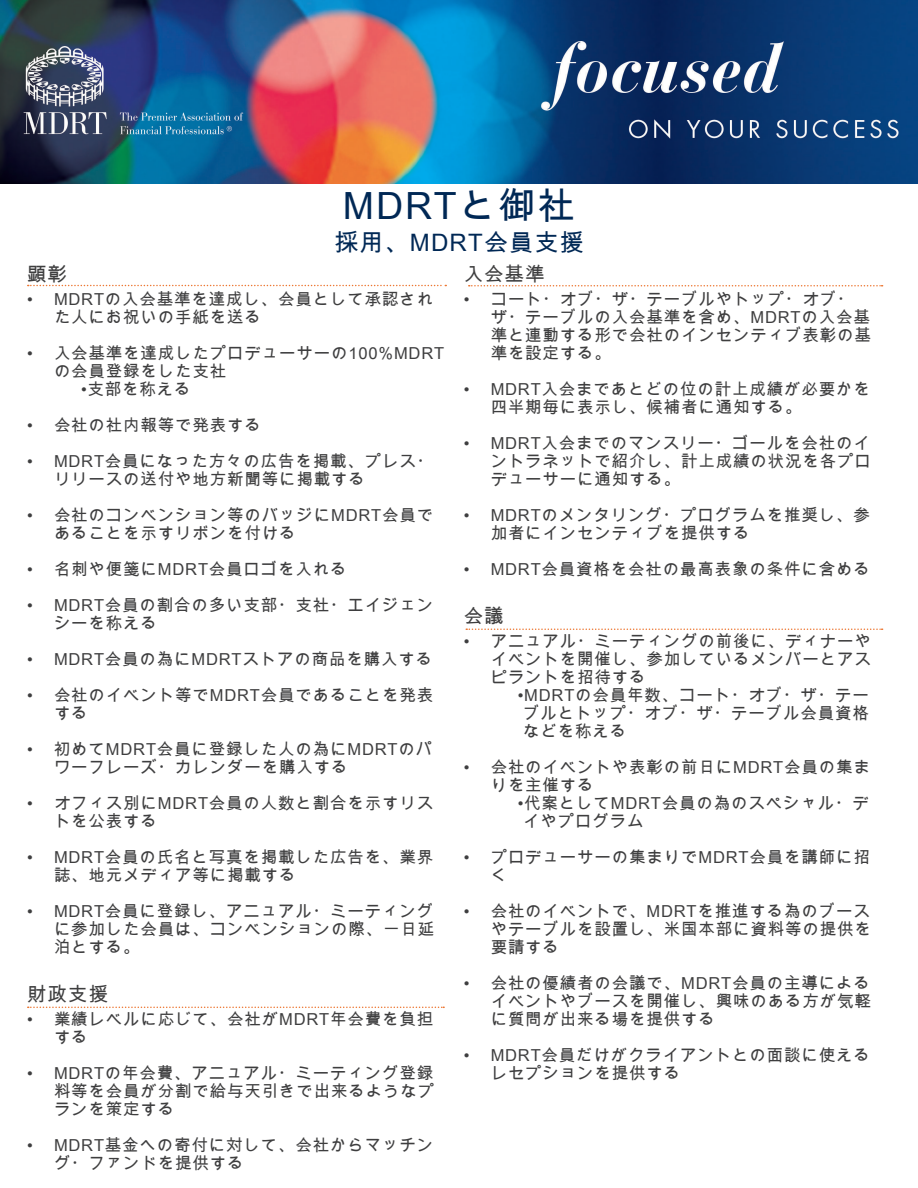
<style>
.page{position:relative;width:918px;height:1188px;background:#fff}
.page>*{position:absolute;margin:0;border:0;box-sizing:border-box;transform-origin:0 0}
.t1{font:37.5px "Arial Unicode MS";letter-spacing:.05em;color:#002855}
.t2{font:24px "Arial Unicode MS";letter-spacing:.05em;color:#002855}
.t3{font:19.5px "Arial Unicode MS";letter-spacing:.05em;color:#3e3e3f}
.t4{font:16.5px/18px "Arial Unicode MS";letter-spacing:.05em;color:#3e3e3f}
</style>
<div class="page">
<img style="left:1px;top:0;width:917px;height:184px">
<img style="left:0;top:0;width:1px;height:184px">
<svg style="left:469px;top:285px;width:414px;height:1px"></svg>
<svg style="left:466px;top:628px;width:417px;height:2px"></svg>
<svg style="left:28px;top:285px;width:418px;height:1px"></svg>
<svg style="left:28px;top:1007px;width:416px;height:1px"></svg>
<p class="t1" style="left:343px;top:179px;width:234px">MDRTと御社</p>
<p class="t2" style="left:334px;top:225px;width:251px">採用、MDRT会員支援</p>
<p class="t3" style="left:27px;top:260px;width:41px">顕彰</p>
<p class="t4" style="left:54px;top:290px;width:381px;text-indent:-27px">• MDRTの入会基準を達成し、会員として承認された人にお祝いの手紙を送る</p>
<p class="t4" style="left:54px;top:344px;width:392px;text-indent:-27px">• 入会基準を達成したプロデューサーの100%MDRTの会員登録をした支社</p>
<p class="t4" style="left:81px;top:380px;width:111px">•支部を称える</p>
<p class="t4" style="left:27px;top:416px;width:236px">• 会社の社内報等で発表する</p>
<p class="t4" style="left:54px;top:452px;width:381px;text-indent:-27px">• MDRT会員になった方々の広告を掲載、プレス・リリースの送付や地方新聞等に掲載する</p>
<p class="t4" style="left:54px;top:506px;width:381px;text-indent:-27px">• 会社のコンベンション等のバッジにMDRT会員であることを示すリボンを付ける</p>
<p class="t4" style="left:27px;top:560px;width:321px">• 名刺や便箋にMDRT会員ロゴを入れる</p>
<p class="t4" style="left:54px;top:596px;width:381px;text-indent:-27px">• MDRT会員の割合の多い支部・支社・エイジェンシーを称える</p>
<p class="t4" style="left:27px;top:650px;width:407px">• MDRT会員の為にMDRTストアの商品を購入する</p>
<p class="t4" style="left:54px;top:686px;width:381px;text-indent:-27px">• 会社のイベント等でMDRT会員であることを発表する</p>
<p class="t4" style="left:54px;top:740px;width:380px;text-indent:-27px">• 初めてMDRT会員に登録した人の為にMDRTのパワーフレーズ・カレンダーを購入する</p>
<p class="t4" style="left:54px;top:794px;width:381px;text-indent:-27px">• オフィス別にMDRT会員の人数と割合を示すリストを公表する</p>
<p class="t4" style="left:54px;top:848px;width:381px;text-indent:-27px">• MDRT会員の氏名と写真を掲載した広告を、業界誌、地元メディア等に掲載する</p>
<p class="t4" style="left:54px;top:902px;width:382px;text-align:justify;text-indent:-27px">• MDRT会員に登録し、アニュアル・ミーティングに参加した会員は、コンベンションの際、一日延泊とする。</p>
<p class="t3" style="left:27px;top:980px;width:82px">財政支援</p>
<p class="t4" style="left:54px;top:1010px;width:381px;text-indent:-27px">• 業績レベルに応じて、会社がMDRT年会費を負担する</p>
<p class="t4" style="left:54px;top:1064px;width:382px;text-align:justify;text-indent:-27px">• MDRTの年会費、アニュアル・ミーティング登録料等を会員が分割で給与天引きで出来るようなプランを策定する</p>
<p class="t4" style="left:54px;top:1136px;width:381px;text-indent:-27px">• MDRT基金への寄付に対して、会社からマッチング・ファンドを提供する</p>
<p class="t3" style="left:464px;top:260px;width:82px">入会基準</p>
<p class="t4" style="left:491px;top:290px;width:382px;text-indent:-27px">• コート・オブ・ザ・テーブルやトップ・オブ・ザ・テーブルの入会基準を含め、MDRTの入会基準と連動する形で会社のインセンティブ表彰の基準を設定する。</p>
<p class="t4" style="left:491px;top:380px;width:381px;text-indent:-27px">• MDRT入会まであとどの位の計上成績が必要かを四半期毎に表示し、候補者に通知する。</p>
<p class="t4" style="left:491px;top:434px;width:382px;text-align:justify;text-indent:-27px">• MDRT入会までのマンスリー・ゴールを会社のイントラネットで紹介し、計上成績の状況を各プロデューサーに通知する。</p>
<p class="t4" style="left:491px;top:506px;width:381px;text-indent:-27px">• MDRTのメンタリング・プログラムを推奨し、参加者にインセンティブを提供する</p>
<p class="t4" style="left:464px;top:560px;width:408px">• MDRT会員資格を会社の最高表象の条件に含める</p>
<p class="t3" style="left:464px;top:602px;width:41px">会議</p>
<p class="t4" style="left:491px;top:632px;width:382px;text-align:justify;text-indent:-27px">• アニュアル・ミーティングの前後に、ディナーやイベントを開催し、参加しているメンバーとアスピラントを招待する</p>
<p class="t4" style="left:518px;top:686px;width:353px">•MDRTの会員年数、コート・オブ・ザ・テー</p>
<p class="t4" style="left:523px;top:704px;width:347px">ブルとトップ・オブ・ザ・テーブル会員資格</p>
<p class="t4" style="left:523px;top:722px;width:105px">などを称える</p>
<p class="t4" style="left:491px;top:758px;width:381px;text-indent:-27px">• 会社のイベントや表彰の前日にMDRT会員の集まりを主催する</p>
<p class="t4" style="left:518px;top:794px;width:353px">•代案としてMDRT会員の為のスペシャル・デ</p>
<p class="t4" style="left:523px;top:812px;width:122px">イやプログラム</p>
<p class="t4" style="left:491px;top:848px;width:381px;text-indent:-27px">• プロデューサーの集まりでMDRT会員を講師に招く</p>
<p class="t4" style="left:491px;top:902px;width:382px;text-align:justify;text-indent:-27px">• 会社のイベントで、MDRTを推進する為のブースやテーブルを設置し、米国本部に資料等の提供を要請する</p>
<p class="t4" style="left:491px;top:974px;width:382px;text-align:justify;text-indent:-27px">• 会社の優績者の会議で、MDRT会員の主導によるイベントやブースを開催し、興味のある方が気軽に質問が出来る場を提供する</p>
<p class="t4" style="left:491px;top:1046px;width:381px;text-indent:-27px">• MDRT会員だけがクライアントとの面談に使えるレセプションを提供する</p>
</div>
